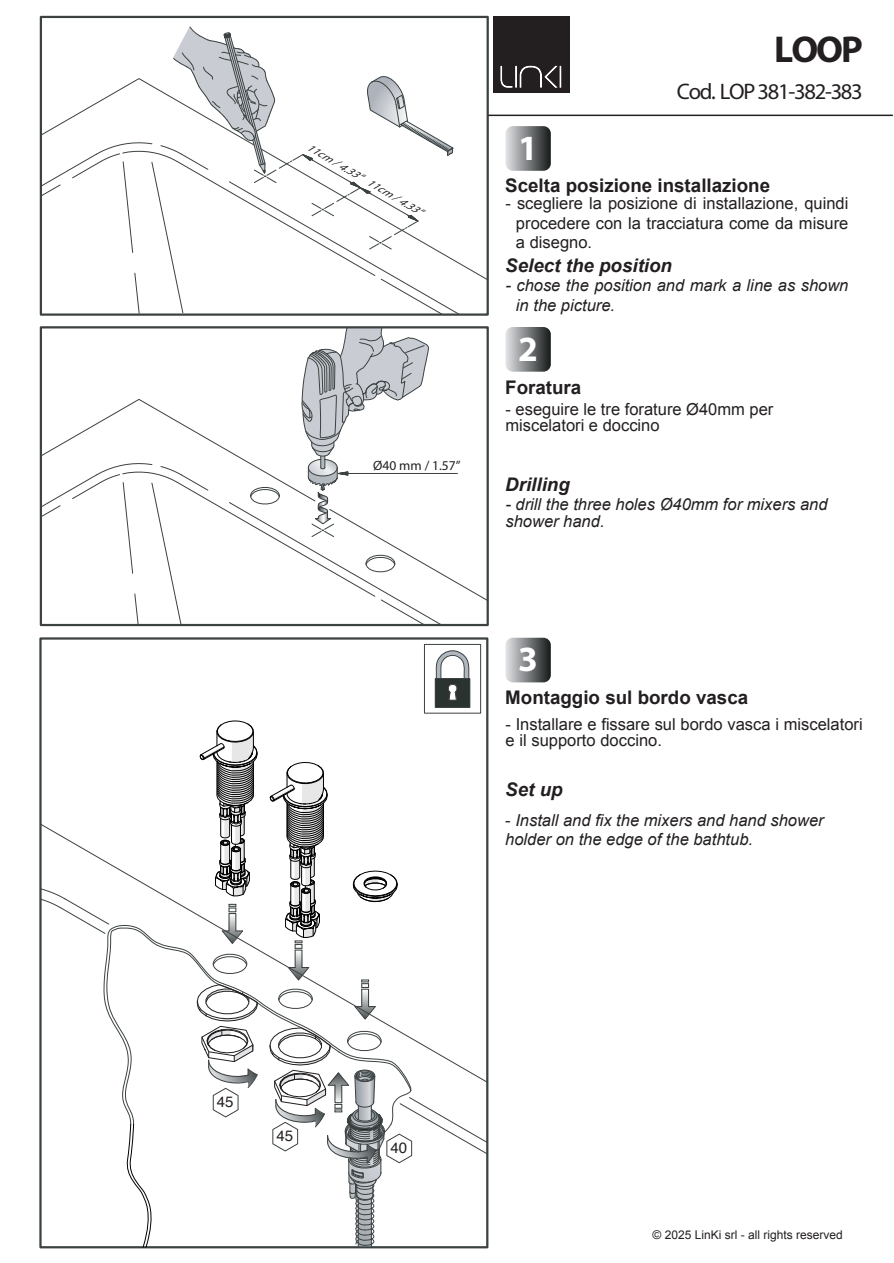
<style>
.page{position:relative;width:894px;height:1263px;background:#fff}
.page>*{position:absolute;margin:0;border:0;box-sizing:border-box;transform-origin:0 0}
.t1{font:700 37.5px "Myriad Pro";color:#231f20}
.t2{font:700 35.55px "Myriad Pro";color:#fff}
.t3{font:22.5px "Myriad Pro";letter-spacing:-.055em;color:#231f20}
.t4{font:700 18.75px "Arial";color:#231f20}
.t5{font:italic 700 18.75px "Arial";color:#231f20}
.t6{font:16.5px/16.5px "Arial";color:#231f20}
.t7{font:italic 16.5px/18.8px "Arial";color:#231f20}
.t8{font:15px "Helvetica";color:#231f20}
.t9{font:13.5px "Myriad Pro";color:#231f20}
.t10{font:12px "Arial";color:#231f20}
.t11{font:italic 10.35px "Myriad Pro";color:#231f20;scale:1.15 1}
.s1{font-style:normal}
</style>
<div class="page">
<div style="left:505px;top:638px;width:45px;height:44px;background:linear-gradient(to right,#e4e6e9,#1a1e1e);border-radius:7px"></div>
<svg style="left:43px;top:26px;width:442px;height:287px"></svg>
<div style="left:40px;top:16px;width:448px;height:300px;border:2px solid #3b4241"></div>
<svg style="left:40px;top:326px;width:448px;height:299px"></svg>
<div style="left:505px;top:126px;width:45px;height:45px;background:linear-gradient(to right,#e4e6e9,#1a1d1e);border-radius:7px"></div>
<div style="left:505px;top:327px;width:45px;height:45px;background:linear-gradient(to right,#e4e6e9,#1a1d1e);border-radius:7px"></div>
<hr style="left:488px;top:115px;width:404px;height:1px;background:#231f20">
<div style="left:493px;top:16px;width:76px;height:77px;background:#231f20"></div>
<div style="left:559px;top:66px;width:2px;height:22px;background:#231f20;border:1px solid #fff"></div>
<svg style="left:500px;top:65px;width:58px;height:23px"></svg>
<div style="left:435px;top:678px;width:34px;height:29px;background:#2b3330"></div>
<div style="left:434px;top:678px;width:36px;height:30px;border:1px solid #3b4241"></div>
<svg style="left:435px;top:650px;width:35px;height:51px"></svg>
<div style="left:424px;top:644px;width:56px;height:69px;border:1px solid #3b4241"></div>
<svg style="left:42px;top:824px;width:129px;height:109px"></svg>
<svg style="left:103px;top:924px;width:93px;height:199px"></svg>
<hr style="left:358px;top:1198px;width:1px;height:49px;background:#3b4241">
<hr style="left:371px;top:1198px;width:1px;height:49px;background:#3b4241">
<svg style="left:125px;top:1123px;width:32px;height:125px"></svg>
<svg style="left:196px;top:720px;width:291px;height:526px"></svg>
<p class="t11" style="left:309px;top:143px;width:116px;rotate:30deg">11cm / 4.33” 11cm / 4.33”</p>
<p class="t9" style="left:373px;top:459px;width:89px">Ø40 mm / 1.57”</p>
<h2 class="t2" style="left:518px;top:133px;width:21px">1</h2>
<h1 class="t1" style="left:774px;top:34px;width:90px">LOOP</h1>
<h3 class="t3" style="left:676px;top:82px;width:187px">Cod. LOP 381-382-383</h3>
<p class="t4" style="left:505px;top:178px;width:266px">Scelta posizione installazione</p>
<p class="t6" style="left:516px;top:195px;width:334px;line-height:19.8px;text-align:justify;text-indent:-10px">- scegliere la posizione di installazione, quindi procedere con la tracciatura come da misure a disegno.</p>
<p class="t5" style="left:505px;top:258px;width:168px">Select the position</p>
<p class="t7" style="left:516px;top:277px;width:334px;line-height:19.8px;text-indent:-10px">- chose the position and mark a line as shown in the picture.</p>
<h2 class="t2" style="left:518px;top:334px;width:21px">2</h2>
<p class="t4" style="left:505px;top:380px;width:78px">Foratura</p>
<p class="t6" style="left:505px;top:402px;width:269px">- eseguire le tre forature Ø40mm per miscelatori e doccino</p>
<p class="t5" style="left:505px;top:477px;width:66px">Drilling</p>
<p class="t7" style="left:505px;top:498px;width:323px;line-height:16.5px">- drill the three holes Ø40mm for mixers and shower hand.</p>
<h2 class="t2" style="left:518px;top:645px;width:21px">3</h2>
<p class="t4" style="left:505px;top:691px;width:244px">Montaggio sul bordo vasca</p>
<p class="t6" style="left:505px;top:717px;width:358px">- Installare e fissare sul bordo vasca i miscelatori e il supporto doccino.</p>
<p class="t5" style="left:505px;top:782px;width:59px">Set up</p>
<p class="t7" style="left:505px;top:812px;width:320px"><span class="s1">-</span> Install and fix the mixers and hand shower holder on the edge of the bathtub.</p>
<p class="t8" style="left:217px;top:1096px;width:18px">45</p>
<p class="t8" style="left:276px;top:1130px;width:18px">45</p>
<p class="t8" style="left:390px;top:1142px;width:18px">40</p>
<p class="t10" style="left:652px;top:1230px;width:192px">© 2025 LinKi srl - all rights reserved</p>
</div>
